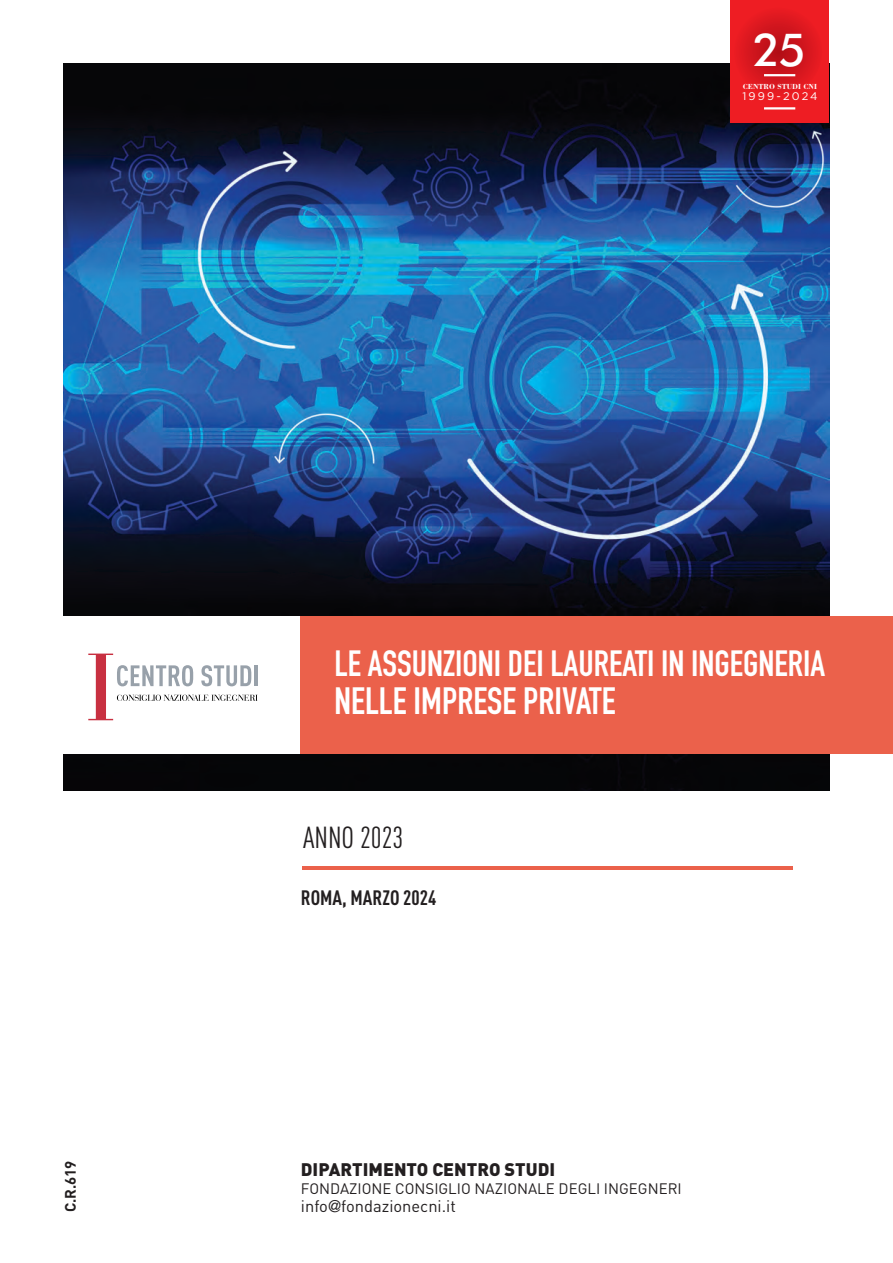
<style>
.page{position:relative;width:893px;height:1263px;background:#fff}
.page>*{position:absolute;margin:0;border:0;box-sizing:border-box;transform-origin:0 0}
.t1{font:500 45.45px "Futura BT";color:#fff}
.t2{font:700 37.5px "DIN Condensed";color:#fff}
.t3{font:700 36px "DIN Condensed";color:#fff}
.t4{font:30px "DIN Cond";color:#231f20}
.t5{font:700 20.55px "DIN Cond";color:#231f20}
.t6{font:900 18px "DIN";color:#231f20}
.t7{font:16.5px "DIN";color:#231f20}
.t8{font:15px "DIN";color:#231f20}
.t9{font:700 15px "DIN";color:#231f20}
.t10{font:11.1px "Gotham";letter-spacing:.195em;color:#fff}
.t11{font:700 7.65px "Bodoni";letter-spacing:.005em;color:#fff}
.s1{font-family:"Akzidenz Grotesk"}
</style>
<div class="page">
<div style="left:64px;top:754px;width:765px;height:37px;background:#050608"></div>
<img style="left:64px;top:64px;width:765px;height:552px">
<div style="left:301px;top:616px;width:592px;height:138px;background:#eb614b"></div>
<svg style="left:88px;top:654px;width:170px;height:66px"></svg>
<hr style="left:254px;top:665px;width:4px;height:21px;background:#98a1aa">
<hr style="left:303px;top:866px;width:490px;height:4px;background:#eb614b">
<div style="left:731px;top:0;width:98px;height:123px;background:#ee1d23"></div>
<hr style="left:764px;top:107px;width:31px;height:3px;background:#fff">
<svg style="left:740px;top:13px;width:78px;height:78px"></svg>
<hr style="left:764px;top:74px;width:31px;height:2px;background:#fff">
<p class="t9" style="left:65px;top:1212px;width:52px;rotate:-90deg">C.R.619</p>
<h1 class="t1" style="left:753px;top:30px;width:54px">25</h1>
<p class="t11" style="left:743px;top:84px;width:76px">CENTRO STUDI CNI</p>
<p class="t10" style="left:742px;top:91px;width:77px">1999-2024</p>
<h3 class="t3" style="left:334px;top:651px;width:492px">LE ASSUNZIONI DEI LAUREATI IN INGEGNERIA</h3>
<h2 class="t2" style="left:334px;top:687px;width:283px">NELLE IMPRESE PRIVATE</h2>
<h3 class="t4" style="left:303px;top:826px;width:102px">ANNO 2023</h3>
<h3 class="t5" style="left:301px;top:890px;width:137px">ROMA, MARZO 2024</h3>
<p class="t6" style="left:301px;top:1163px;width:256px">DIPARTIMENTO CENTRO STUDI</p>
<p class="t8" style="left:301px;top:1183px;width:382px">FONDAZIONE CONSIGLIO NAZIONALE DEGLI INGEGNERI</p>
<p class="t7" style="left:301px;top:1200px;width:156px">info<span class="s1">@</span>fondazionecni.it</p>
</div>
